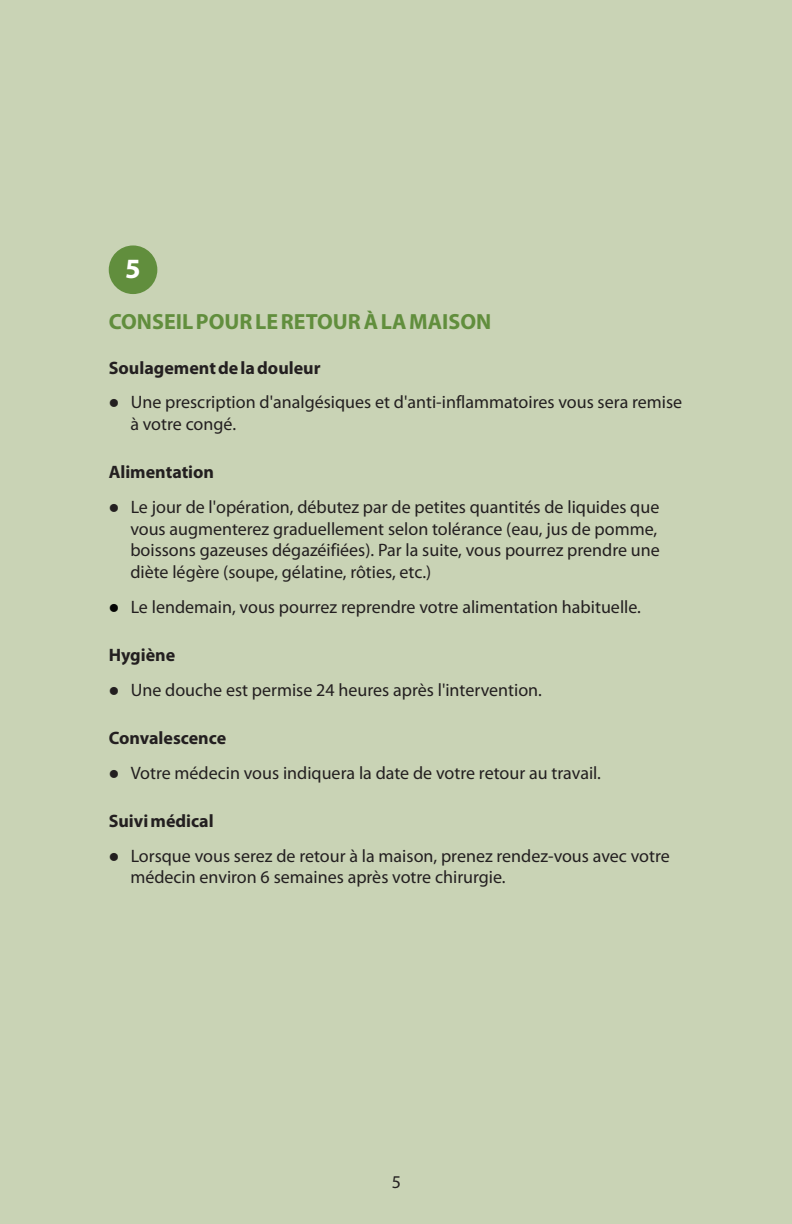
<style>
.page{position:relative;width:792px;height:1224px;background:#c9d3b5}
.page>*{position:absolute;margin:0;border:0;box-sizing:border-box;transform-origin:0 0}
.t1{font:700 28px "Myriad Pro";color:#fff}
.t2{font:700 22px "Myriad Pro";color:#618e3d}
.t3{font:18px/21.6px "Myriad Pro";color:#231f20}
.t4{font:700 18px "Myriad Pro";color:#231f20}
.s1{color:#040504}
</style>
<div class="page">
<div style="left:109px;top:245px;width:48px;height:49px;background:#618e3d;border-radius:50%"></div>
<h1 class="t1" style="left:125px;top:257px;width:17px">5</h1>
<p class="t2" style="left:109px;top:312px;width:384px">CONSEIL POUR LE RETOUR À LA MAISON</p>
<p class="t4" style="left:109px;top:360px;width:213px">Soulagement de la douleur</p>
<p class="t3" style="left:130px;top:393px;width:553px;text-indent:-22px">● Une prescription d'analgésiques et d'anti-inflammatoires vous sera remise à votre congé.</p>
<p class="t4" style="left:109px;top:465px;width:107px">Alimentation</p>
<p class="t3" style="left:130px;top:498px;width:531px;text-indent:-22px">● Le jour de l'opération, débutez par de petites quantités de liquides que vous augmenterez graduellement selon tolérance (eau, jus de pomme, boissons gazeuses dégazéifiées). Par la suite, vous pourrez prendre une diète légère (soupe, gélatine, rôties, etc.)</p>
<p class="t3" style="left:109px;top:597px;width:534px"><span class="s1">●</span> Le lendemain, vous pourrez reprendre votre alimentation habituelle.</p>
<p class="t4" style="left:109px;top:647px;width:68px">Hygiène</p>
<p class="t3" style="left:109px;top:680px;width:435px">● Une douche est permise 24 heures après l'intervention.</p>
<p class="t4" style="left:109px;top:730px;width:119px">Convalescence</p>
<p class="t3" style="left:109px;top:763px;width:494px">● Votre médecin vous indiquera la date de votre retour au travail.</p>
<p class="t4" style="left:109px;top:813px;width:107px">Suivi médical</p>
<p class="t3" style="left:130px;top:846px;width:541px;text-indent:-22px">● Lorsque vous serez de retour à la maison, prenez rendez-vous avec votre médecin environ 6 semaines après votre chirurgie.</p>
<p class="t3" style="left:392px;top:1172px;width:11px">5</p>
</div>
